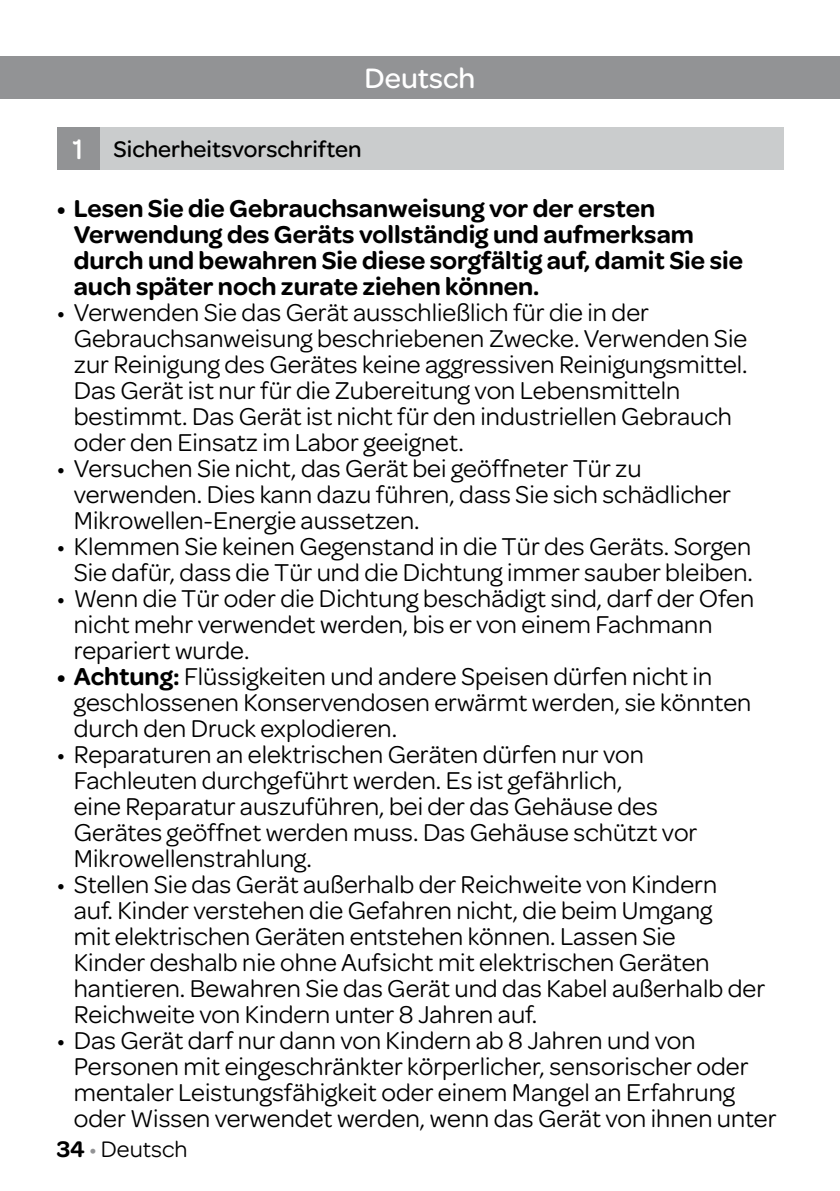
<style>
.page{position:relative;width:840px;height:1191px;background:#fff}
.page>*{position:absolute;margin:0;border:0;box-sizing:border-box;transform-origin:0 0}
.t1{font:500 30px "Omnes";color:#fff}
.t2{font:26px/26px "Omnes";color:#000}
.t3{font:600 26px/26px "Omnes";color:#000}
.t4{font:500 24px "Omnes";color:#000}
.t5{font:24px "Omnes";color:#000}
.s1{font-size:30px;color:#fff}
.s2{font-weight:600}
.s3{color:#929395}
</style>
<div class="page">
<div style="left:0;top:57px;width:839px;height:42px;background:#929395"></div>
<div style="left:85px;top:128px;width:697px;height:42px;background:#cacccd"></div>
<div style="left:57px;top:128px;width:42px;height:42px;background:#929395"></div>
<p class="t1" style="left:364px;top:57px;width:112px">Deutsch</p>
<p class="t4" style="left:72px;top:133px;width:290px"><span class="s1">1</span> Sicherheitsvorschriften</p>
<p class="t3" style="left:74px;top:194px;width:670px;text-indent:-17px">• Lesen Sie die Gebrauchsanweisung vor der ersten Verwendung des Geräts vollständig und aufmerksam durch und bewahren Sie diese sorgfältig auf, damit Sie sie auch später noch zurate ziehen können.</p>
<p class="t2" style="left:74px;top:298px;width:675px;text-indent:-17px">• Verwenden Sie das Gerät ausschließlich für die in der Gebrauchsanweisung beschriebenen Zwecke. Verwenden Sie zur Reinigung des Gerätes keine aggressiven Reinigungsmittel.<br>Das Gerät ist nur für die Zubereitung von Lebensmitteln bestimmt. Das Gerät ist nicht für den industriellen Gebrauch oder den Einsatz im Labor geeignet.</p>
<p class="t2" style="left:74px;top:454px;width:658px;text-indent:-17px">• Versuchen Sie nicht, das Gerät bei geöffneter Tür zu verwenden. Dies kann dazu führen, dass Sie sich schädlicher<br>Mikrowellen-Energie aussetzen.</p>
<p class="t2" style="left:57px;top:532px;width:697px;text-align:right">• Klemmen Sie keinen Gegenstand in die Tür des Geräts. Sorgen<br>Sie dafür, dass die Tür und die Dichtung immer sauber bleiben.</p>
<p class="t2" style="left:74px;top:584px;width:681px;text-indent:-17px">• Wenn die Tür oder die Dichtung beschädigt sind, darf der Ofen nicht mehr verwendet werden, bis er von einem Fachmann repariert wurde.</p>
<p class="t2" style="left:74px;top:662px;width:678px;text-indent:-17px"><span class="s2">• Achtung:</span> Flüssigkeiten und andere Speisen dürfen nicht in geschlossenen Konservendosen erwärmt werden, sie könnten durch den Druck explodieren.</p>
<p class="t2" style="left:74px;top:740px;width:624px;text-indent:-17px">• Reparaturen an elektrischen Geräten dürfen nur von Fachleuten durchgeführt werden. Es ist gefährlich,<br>eine Reparatur auszuführen, bei der das Gehäuse des Gerätes geöffnet werden muss. Das Gehäuse schützt vor Mikrowellenstrahlung.</p>
<p class="t2" style="left:74px;top:870px;width:692px;text-indent:-17px">• Stellen Sie das Gerät außerhalb der Reichweite von Kindern<br>auf. Kinder verstehen die Gefahren nicht, die beim Umgang<br>mit elektrischen Geräten entstehen können. Lassen Sie<br>Kinder deshalb nie ohne Aufsicht mit elektrischen Geräten hantieren. Bewahren Sie das Gerät und das Kabel außerhalb der Reichweite von Kindern unter 8 Jahren auf.</p>
<p class="t2" style="left:74px;top:1026px;width:704px;text-indent:-17px">• Das Gerät darf nur dann von Kindern ab 8 Jahren und von Personen mit eingeschränkter körperlicher, sensorischer oder mentaler Leistungsfähigkeit oder einem Mangel an Erfahrung oder Wissen verwendet werden, wenn das Gerät von ihnen unter</p>
<p class="t5" style="left:57px;top:1132px;width:132px"><span class="s2">34</span> <span class="s3">•</span> Deutsch</p>
</div>
